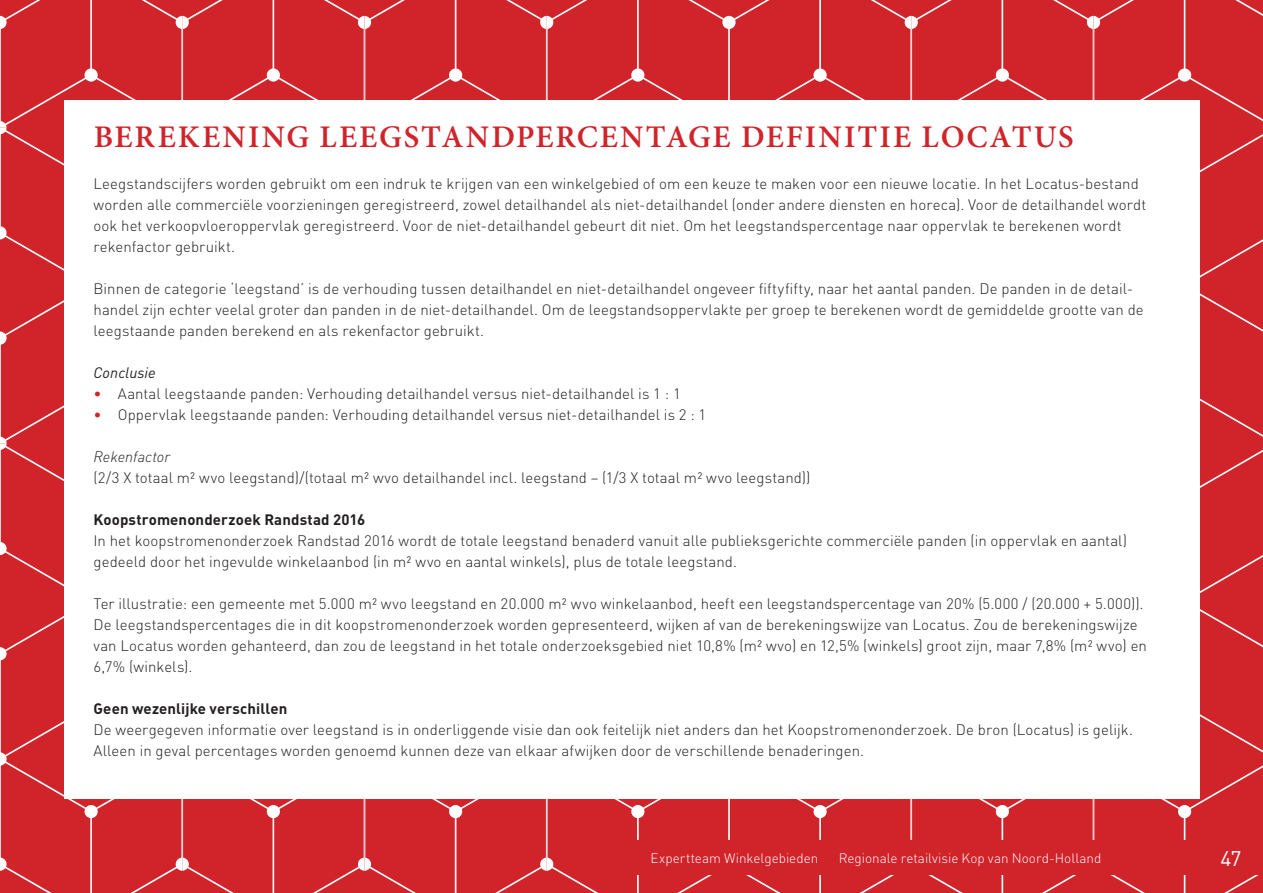
<style>
.page{position:relative;width:1263px;height:893px;background:#d1232a}
.page>*{position:absolute;margin:0;border:0;box-sizing:border-box;transform-origin:0 0}
.t1{font:600 31.5px "Minion Pro";letter-spacing:.06em;color:#d1232a}
.t2{font:21px "DIN";color:#fff}
.t3{font:300 15px/21px "DIN";letter-spacing:.005em;color:#231f20}
.t4{font:700 15px "DIN";letter-spacing:.01em;color:#231f20}
.t5{font:italic 300 15px "DIN";letter-spacing:.005em;color:#231f20}
.t6{font:italic 15px "DIN";color:#231f20}
.t7{font:300 13.5px "DIN";color:#fff}
.s1{color:#d1232a}
</style>
<div class="page">
<div style="left:631px;top:840px;width:632px;height:34px;background:#d1232a"></div>
<div style="left:64px;top:100px;width:1135px;height:698px;background:#fff"></div>
<h1 class="t1" style="left:94px;top:115px;width:982px">BEREKENING LEEGSTANDPERCENTAGE DEFINITIE LOCATUS</h1>
<p class="t3" style="left:94px;top:173px;width:1054px">Leegstandscijfers worden gebruikt om een indruk te krijgen van een winkelgebied of om een keuze te maken voor een nieuwe locatie. In het Locatus-bestand worden alle commerciële voorzieningen geregistreerd, zowel detailhandel als niet-detailhandel (onder andere diensten en horeca). Voor de detailhandel wordt ook het verkoopvloeroppervlak geregistreerd. Voor de niet-detailhandel gebeurt dit niet. Om het leegstandspercentage naar oppervlak te berekenen wordt rekenfactor gebruikt.</p>
<p class="t3" style="left:94px;top:278px;width:1052px">Binnen de categorie ‘leegstand’ is de verhouding tussen detailhandel en niet-detailhandel ongeveer fiftyfifty, naar het aantal panden. De panden in de detail&shy;handel zijn echter veelal groter dan panden in de niet-detailhandel. Om de leegstandsoppervlakte per groep te berekenen wordt de gemiddelde grootte van de leegstaande panden berekend en als rekenfactor gebruikt.</p>
<p class="t6" style="left:94px;top:363px;width:64px">Conclusie</p>
<p class="t3" style="left:94px;top:383px;width:589px"><span class="s1">•</span> Aantal leegstaande panden: Verhouding detailhandel versus niet-detailhandel is 1 : 1</p>
<p class="t3" style="left:94px;top:404px;width:614px"><span class="s1">•</span> Oppervlak leegstaande panden: Verhouding detailhandel versus niet-detailhandel is 2 : 1</p>
<p class="t5" style="left:94px;top:447px;width:78px">Rekenfactor</p>
<p class="t3" style="left:94px;top:467px;width:718px">(2/3 X totaal m² wvo leegstand)/(totaal m² wvo detailhandel incl. leegstand – (1/3 X totaal m² wvo leegstand))</p>
<p class="t4" style="left:94px;top:510px;width:273px">Koopstromenonderzoek Randstad 2016</p>
<p class="t3" style="left:94px;top:530px;width:1035px">In het koopstromenonderzoek Randstad 2016 wordt de totale leegstand benaderd vanuit alle publieksgerichte commerciële panden (in oppervlak en aantal) gedeeld door het ingevulde winkelaanbod (in m² wvo en aantal winkels), plus de totale leegstand.</p>
<p class="t3" style="left:94px;top:593px;width:1055px">Ter illustratie: een gemeente met 5.000 m² wvo leegstand en 20.000 m² wvo winkelaanbod, heeft een leegstandspercentage van 20% (5.000 / (20.000 + 5.000)).<br>De leegstandspercentages die in dit koopstromenonderzoek worden gepresenteerd, wijken af van de berekeningswijze van Locatus. Zou de berekeningswijze van Locatus worden gehanteerd, dan zou de leegstand in het totale onderzoeksgebied niet 10,8% (m² wvo) en 12,5% (winkels) groot zijn, maar 7,8% (m² wvo) en 6,7% (winkels).</p>
<p class="t4" style="left:94px;top:699px;width:195px">Geen wezenlijke verschillen</p>
<p class="t3" style="left:94px;top:719px;width:1041px">De weergegeven informatie over leegstand is in onderliggende visie dan ook feitelijk niet anders dan het Koopstromenonderzoek. De bron (Locatus) is gelijk.<br>Alleen in geval percentages worden genoemd kunnen deze van elkaar afwijken door de verschillende benaderingen.</p>
<p class="t7" style="left:651px;top:850px;width:169px">Expertteam Winkelgebieden</p>
<p class="t7" style="left:839px;top:850px;width:264px">Regionale retailvisie Kop van Noord-Holland</p>
<h2 class="t2" style="left:1220px;top:845px;width:23px">47</h2>
</div>
